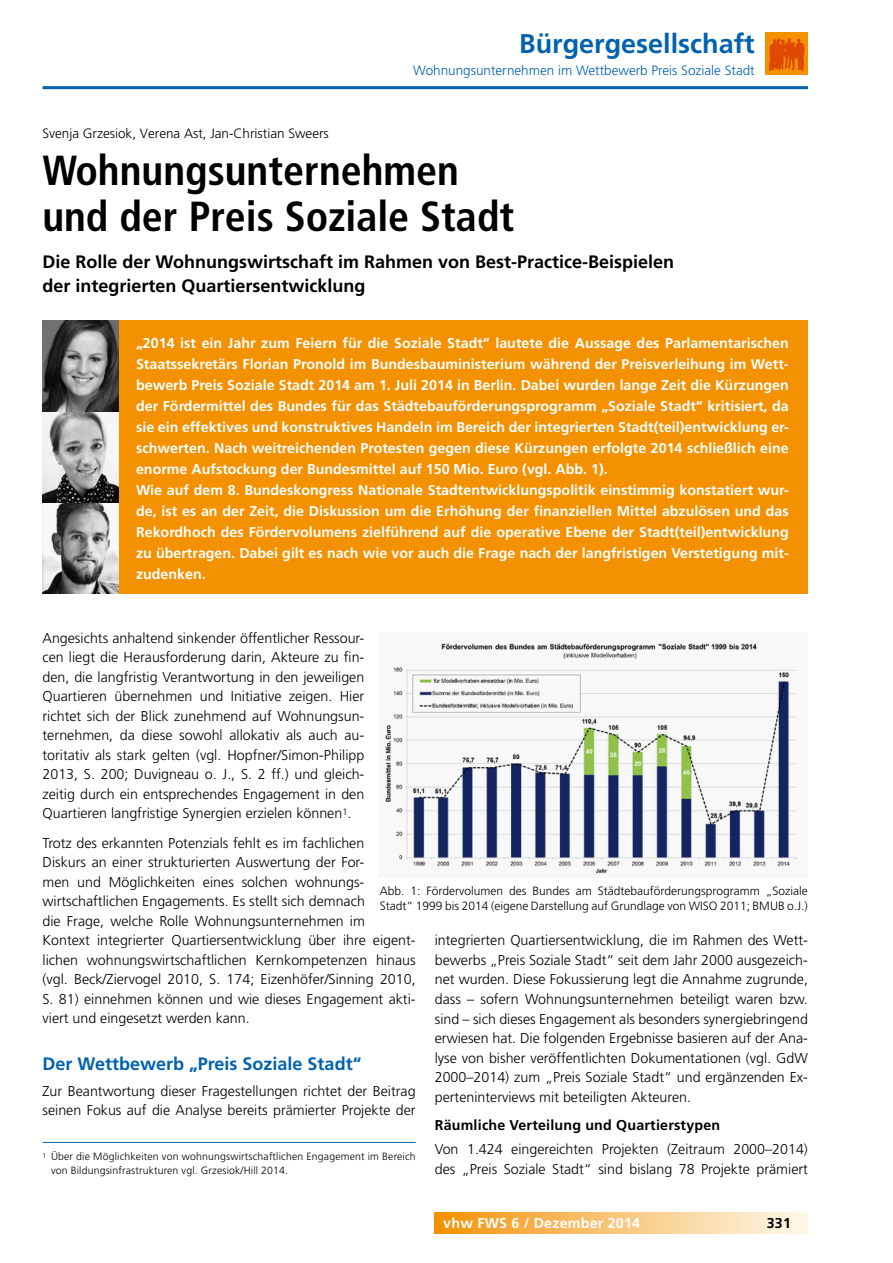
<style>
.page{position:relative;width:893px;height:1263px;background:#fff}
.page>*{position:absolute;margin:0;border:0;box-sizing:border-box;transform-origin:0 0}
.t1{font:700 condensed 42px/46.5px "Frutiger LT";color:#000}
.t2{font:700 27px "Frutiger LT";color:#0062ae}
.t3{font:700 18px/24px "Frutiger LT";color:#000}
.t4{font:700 18px "Frutiger LT";color:#0062ae}
.t5{font:300 14.25px/19.5px "Frutiger LT";color:#000}
.t6{font:700 14.25px/21px "Frutiger LT";color:#fff}
.t7{font:700 14.25px "Frutiger LT";letter-spacing:.015em;color:#000}
.t8{font:300 13.5px "Frutiger LT";color:#0062ae}
.t9{font:300 13.5px "Frutiger CE";color:#000}
.t10{font:300 12px/14.4px "Frutiger CE";color:#000}
.t11{font:300 10.5px/13.5px "Frutiger LT";letter-spacing:.015em;color:#000}
</style>
<div class="page">
<div style="left:435px;top:1212px;width:373px;height:21px;background:linear-gradient(to right,#f59308,#fefaef)"></div>
<hr style="left:43px;top:86px;width:765px;height:3px;background:#0062ae">
<div style="left:766px;top:32px;width:42px;height:43px;background:#f39100"></div>
<svg style="left:769px;top:38px;width:36px;height:33px"></svg>
<hr style="left:43px;top:1142px;width:373px;height:1px;background:#0062ae">
<div style="left:42px;top:321px;width:766px;height:273px;background:#f39100"></div>
<img style="left:42px;top:321px;width:76px;height:273px">
<img style="left:385px;top:643px;width:412px;height:231px">
<h2 class="t2" style="left:519px;top:28px;width:237px">Bürgergesellschaft</h2>
<p class="t8" style="left:413px;top:62px;width:343px">Wohnungsunternehmen im Wettbewerb Preis Soziale Stadt</p>
<p class="t9" style="left:42px;top:126px;width:288px">Svenja Grzesiok, Verena Ast, Jan-Christian Sweers</p>
<h1 class="t1" style="left:42px;top:147px;width:473px">Wohnungsunternehmen und der Preis Soziale Stadt</h1>
<p class="t3" style="left:42px;top:250px;width:633px">Die Rolle der Wohnungswirtschaft im Rahmen von Best-Practice-Beispielen der integrierten Quartiersentwicklung</p>
<p class="t6" style="left:136px;top:333px;width:654px">„2014 ist ein Jahr zum Feiern für die Soziale Stadt“ lautete die Aussage des Parlamentarischen Staatssekretärs Florian Pronold im Bundesbauministerium während der Preisverleihung im Wett&shy;bewerb Preis Soziale Stadt 2014 am 1. Juli 2014 in Berlin. Dabei wurden lange Zeit die Kürzungen der Fördermittel des Bundes für das Städtebauförderungsprogramm „Soziale Stadt“ kritisiert, da sie ein effektives und konstruktives Handeln im Bereich der integrierten Stadt(teil)entwicklung er&shy;schwerten. Nach weitreichenden Protesten gegen diese Kürzungen erfolgte 2014 schließlich eine enorme Aufstockung der Bundesmittel auf 150 Mio. Euro (vgl. Abb. 1).<br>Wie auf dem 8. Bundeskongress Nationale Stadtentwicklungspolitik einstimmig konstatiert wur&shy;de, ist es an der Zeit, die Diskussion um die Erhöhung der finanziellen Mittel abzulösen und das Rekordhoch des Fördervolumens zielführend auf die operative Ebene der Stadt(teil)entwicklung zu übertragen. Dabei gilt es nach wie vor auch die Frage nach der langfristigen Verstetigung mit&shy;zudenken.</p>
<p class="t5" style="left:43px;top:628px;width:323px;text-align:justify">Angesichts anhaltend sinkender öffentlicher Ressour&shy;cen liegt die Herausforderung darin, Akteure zu fin&shy;den, die langfristig Verantwortung in den jeweiligen Quartieren übernehmen und Initiative zeigen. Hier richtet sich der Blick zunehmend auf Wohnungsun&shy;ternehmen, da diese sowohl allokativ als auch au&shy;toritativ als stark gelten (vgl. Hopfner/Simon-Philipp 2013, S. 200; Duvigneau o. J., S. 2 ff.) und gleich&shy;zeitig durch ein entsprechendes Engagement in den Quartieren langfristige Synergien erzielen können<sup>1</sup>.</p>
<p class="t5" style="left:43px;top:833px;width:375px">Trotz des erkannten Potenzials fehlt es im fachlichen<br>Diskurs an einer strukturierten Auswertung der For-<br>men und Möglichkeiten eines solchen wohnungs&shy;wirtschaftlichen Engagements. Es stellt sich demnach<br>die Frage, welche Rolle Wohnungsunternehmen im Kontext integrierter Quartiersentwicklung über ihre eigent&shy;lichen wohnungswirtschaftlichen Kernkompetenzen hinaus (vgl. Beck/Ziervogel 2010, S. 174; Eizenhöfer/Sinning 2010, S. 81) einnehmen können und wie dieses Engagement akti&shy;viert und eingesetzt werden kann.</p>
<p class="t4" style="left:43px;top:1053px;width:320px">Der Wettbewerb „Preis Soziale Stadt“</p>
<p class="t5" style="left:43px;top:1081px;width:375px">Zur Beantwortung dieser Fragestellungen richtet der Beitrag seinen Fokus auf die Analyse bereits prämierter Projekte der</p>
<p class="t11" style="left:51px;top:1150px;width:366px;text-indent:-9px"><sup>1</sup> Über die Möglichkeiten von wohnungswirtschaftlichen Engagement im Bereich von Bildungsinfrastrukturen vgl. Grzesiok/Hill 2014.</p>
<p class="t10" style="left:380px;top:884px;width:430px">Abb. 1: Fördervolumen des Bundes am Städtebauförderungsprogramm „Soziale<br>Stadt“ 1999 bis 2014 (eigene Darstellung auf Grundlage von WISO 2011; BMUB o.J.)</p>
<p class="t5" style="left:435px;top:931px;width:375px;text-align:justify">integrierten Quartiersentwicklung, die im Rahmen des Wett&shy;bewerbs „Preis Soziale Stadt“ seit dem Jahr 2000 ausgezeich&shy;net wurden. Diese Fokussierung legt die Annahme zugrunde, dass – sofern Wohnungsunternehmen beteiligt waren bzw. sind – sich dieses Engagement als besonders synergiebringend erwiesen hat. Die folgenden Ergebnisse basieren auf der Ana&shy;lyse von bisher veröffentlichten Dokumentationen (vgl. GdW 2000–2014) zum „Preis Soziale Stadt“ und ergänzenden Ex&shy;perteninterviews mit beteiligten Akteuren.</p>
<p class="t7" style="left:435px;top:1117px;width:287px">Räumliche Verteilung und Quartierstypen</p>
<p class="t5" style="left:435px;top:1139px;width:375px">Von 1.424 eingereichten Projekten (Zeitraum 2000–2014) des „Preis Soziale Stadt“ sind bislang 78 Projekte prämiert</p>
<p class="t6" style="left:443px;top:1212px;width:198px">vhw FWS 6 / Dezember 2014</p>
<p class="t7" style="left:767px;top:1214px;width:26px">331</p>
</div>
